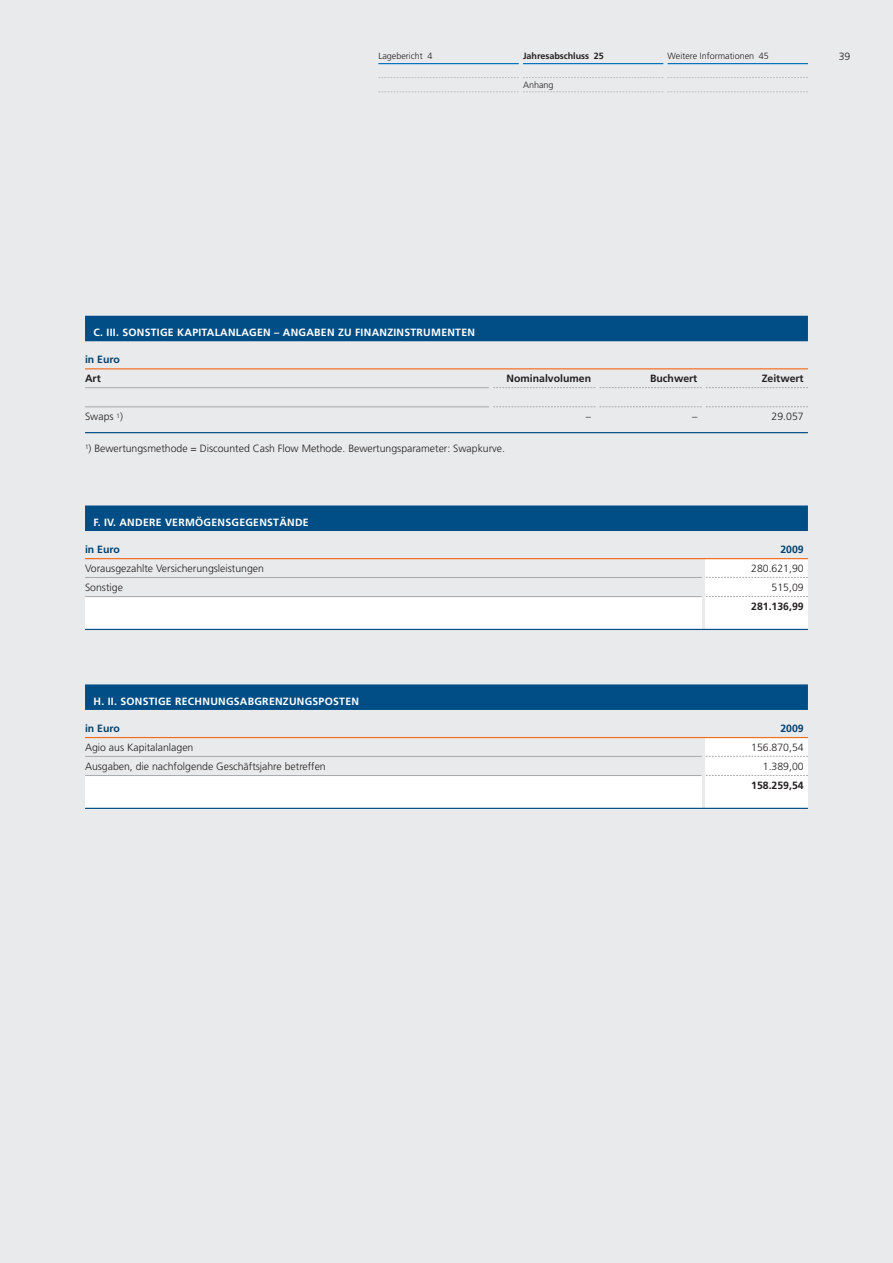
<style>
.page{position:relative;width:893px;height:1263px;background:#e9eaeb}
.page>*{position:absolute;margin:0;border:0;box-sizing:border-box;transform-origin:0 0}
.t1{font:300 10.5px "Frutiger LT";color:#231f20}
.t2{font:700 10.5px "Frutiger LT";letter-spacing:.025em;color:#fff}
.t3{font:700 10.5px "Frutiger LT";color:#231f20}
.t4{font:700 10.5px "Frutiger LT";color:#004170}
.t5{font:300 9px "Frutiger LT";color:#231f20}
.t6{font:700 9px "Frutiger LT";color:#231f20}
</style>
<div class="page">
<hr style="left:378px;top:63px;width:141px;height:1px;background:#0072bc">
<hr style="left:523px;top:63px;width:140px;height:1px;background:#0072bc">
<hr style="left:668px;top:63px;width:140px;height:1px;background:#0072bc">
<svg style="left:378px;top:77px;width:430px;height:1px"></svg>
<svg style="left:379px;top:92px;width:429px;height:1px"></svg>
<div style="left:85px;top:316px;width:723px;height:25px;background:#004e85"></div>
<hr style="left:85px;top:368px;width:723px;height:1px;background:#f36e21">
<hr style="left:85px;top:387px;width:404px;height:1px;background:#a8a9ad">
<hr style="left:85px;top:406px;width:404px;height:1px;background:#a8a9ad">
<hr style="left:85px;top:432px;width:723px;height:1px;background:#004e85">
<svg style="left:493px;top:387px;width:315px;height:1px"></svg>
<svg style="left:493px;top:406px;width:315px;height:1px"></svg>
<div style="left:85px;top:597px;width:617px;height:32px;background:#fff"></div>
<div style="left:706px;top:558px;width:102px;height:71px;background:#fff"></div>
<svg style="left:706px;top:577px;width:102px;height:1px"></svg>
<svg style="left:706px;top:596px;width:102px;height:1px"></svg>
<div style="left:85px;top:775px;width:617px;height:33px;background:#fff"></div>
<div style="left:706px;top:738px;width:102px;height:70px;background:#fff"></div>
<svg style="left:706px;top:756px;width:102px;height:1px"></svg>
<svg style="left:706px;top:775px;width:102px;height:1px"></svg>
<div style="left:85px;top:505px;width:723px;height:26px;background:#004e85"></div>
<hr style="left:85px;top:558px;width:723px;height:1px;background:#f36e21">
<hr style="left:85px;top:577px;width:617px;height:1px;background:#a8a9ad">
<hr style="left:85px;top:596px;width:617px;height:1px;background:#a8a9ad">
<hr style="left:85px;top:629px;width:723px;height:1px;background:#004e85">
<div style="left:85px;top:684px;width:723px;height:26px;background:#004e85"></div>
<hr style="left:85px;top:737px;width:723px;height:1px;background:#f36e21">
<hr style="left:85px;top:756px;width:617px;height:1px;background:#a8a9ad">
<hr style="left:85px;top:775px;width:617px;height:1px;background:#a8a9ad">
<hr style="left:85px;top:808px;width:723px;height:1px;background:#004e85">
<p class="t5" style="left:378px;top:53px;width:55px">Lagebericht 4</p>
<p class="t6" style="left:523px;top:53px;width:82px">Jahresabschluss 25</p>
<p class="t5" style="left:523px;top:81px;width:32px">Anhang</p>
<p class="t5" style="left:668px;top:53px;width:103px">Weitere Informationen 45</p>
<p class="t1" style="left:839px;top:53px;width:13px">39</p>
<p class="t2" style="left:94px;top:328px;width:383px">C. III. SONSTIGE KAPITALANLAGEN – ANGABEN ZU FINANZINSTRUMENTEN</p>
<p class="t4" style="left:85px;top:355px;width:36px">in Euro</p>
<p class="t3" style="left:85px;top:374px;width:17px">Art</p>
<p class="t3" style="left:507px;top:374px;width:86px">Nominalvolumen</p>
<p class="t3" style="left:650px;top:374px;width:49px">Buchwert</p>
<p class="t3" style="left:762px;top:374px;width:43px">Zeitwert</p>
<p class="t1" style="left:85px;top:412px;width:39px">Swaps <sup>1</sup>)</p>
<p class="t1" style="left:586px;top:412px;width:7px">–</p>
<p class="t1" style="left:692px;top:412px;width:7px">–</p>
<p class="t1" style="left:772px;top:412px;width:34px">29.057</p>
<p class="t1" style="left:85px;top:444px;width:422px"><sup>1</sup>) Bewertungsmethode = Discounted Cash Flow Methode. Bewertungsparameter: Swapkurve.</p>
<p class="t2" style="left:94px;top:518px;width:217px">F. IV. ANDERE VERMÖGENSGEGENSTÄNDE</p>
<p class="t4" style="left:85px;top:545px;width:36px">in Euro</p>
<p class="t4" style="left:780px;top:545px;width:25px">2009</p>
<p class="t1" style="left:85px;top:564px;width:180px">Vorausgezahlte Versicherungsleistungen</p>
<p class="t1" style="left:751px;top:564px;width:54px">280.621,90</p>
<p class="t1" style="left:85px;top:583px;width:39px">Sonstige</p>
<p class="t1" style="left:772px;top:583px;width:34px">515,09</p>
<p class="t3" style="left:751px;top:602px;width:54px">281.136,99</p>
<p class="t2" style="left:94px;top:697px;width:267px">H. II. SONSTIGE RECHNUNGSABGRENZUNGSPOSTEN</p>
<p class="t4" style="left:85px;top:724px;width:36px">in Euro</p>
<p class="t4" style="left:780px;top:724px;width:25px">2009</p>
<p class="t1" style="left:85px;top:743px;width:110px">Agio aus Kapitalanlagen</p>
<p class="t1" style="left:751px;top:743px;width:54px">156.870,54</p>
<p class="t1" style="left:85px;top:762px;width:242px">Ausgaben, die nachfolgende Geschäftsjahre betreffen</p>
<p class="t1" style="left:763px;top:762px;width:42px">1.389,00</p>
<p class="t3" style="left:751px;top:781px;width:54px">158.259,54</p>
</div>
